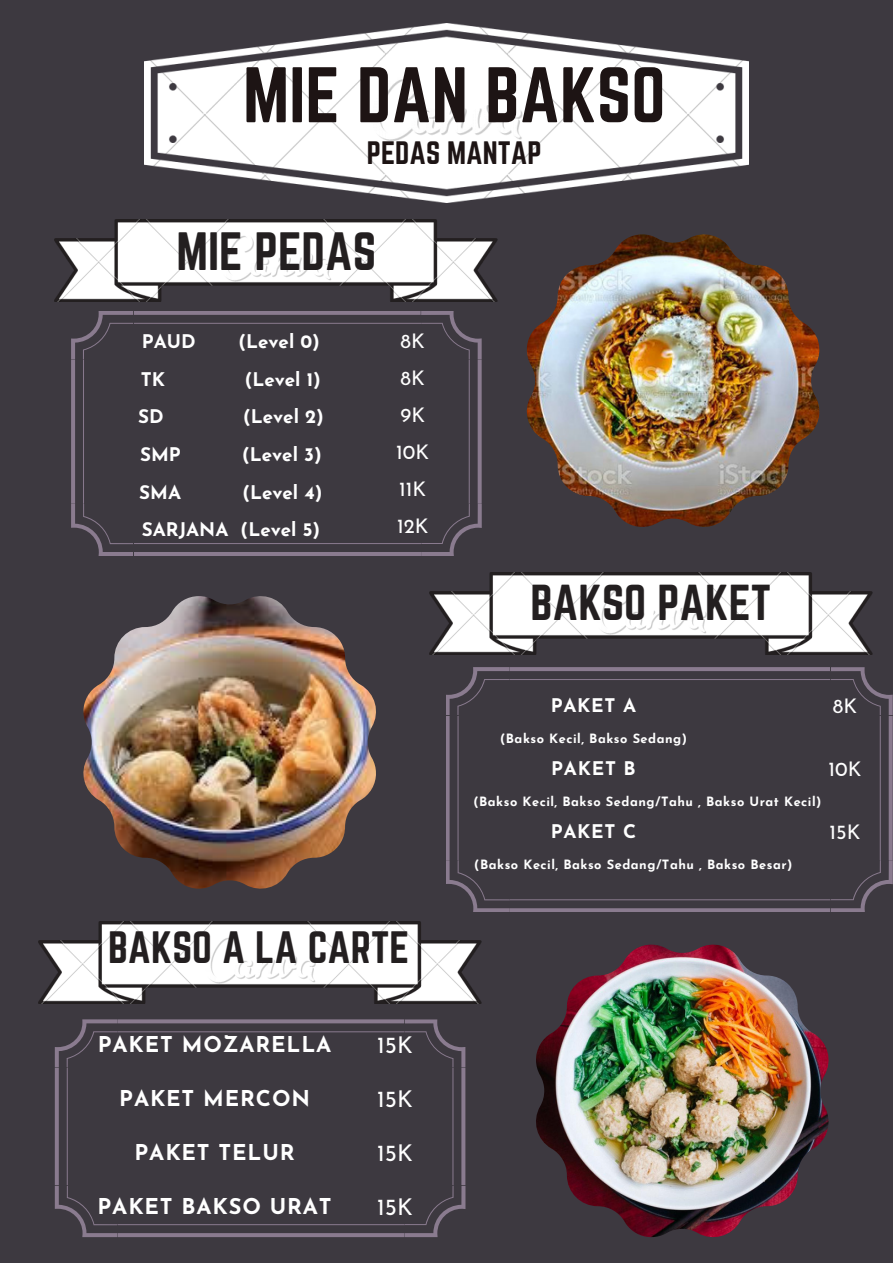
<style>
.page{position:relative;width:893px;height:1264px;background:#fff}
.page>*{position:absolute;margin:0;border:0;box-sizing:border-box;transform-origin:0 0}
.t1{font:68.7px "Norwester";color:#1d1414}
.t2{font:47.1px "Norwester";color:#231f20}
.t3{font:44.1px "Norwester";color:#231f20}
.t4{font:39.6px "Norwester";color:#231f20}
.t5{font:28.35px "Norwester";color:#1d1414}
.t6{font:23.1px "Josefin Sans";color:#fff}
.t7{font:700 21.75px "Josefin Sans";letter-spacing:.04em;color:#fff}
.t8{font:20.1px/37px "Josefin Sans";color:#fff}
.t9{font:700 18.75px/37.7px "Josefin Sans";color:#fff;text-align:right}
.t10{font:700 12.75px "Josefin Sans";letter-spacing:.04em;color:#fff}
</style>
<div class="page">
<div style="left:0;top:0;width:892px;height:1262px;background:#3d3940"></div>
<img style="left:526px;top:234px;width:293px;height:293px">
<img style="left:83px;top:596px;width:293px;height:292px">
<img style="left:536px;top:944px;width:292px;height:293px">
<img style="left:55px;top:219px;width:443px;height:82px">
<img style="left:429px;top:572px;width:443px;height:82px">
<img style="left:39px;top:921px;width:442px;height:82px">
<svg style="left:71px;top:311px;width:410px;height:244px"></svg>
<svg style="left:446px;top:667px;width:446px;height:244px"></svg>
<svg style="left:55px;top:1019px;width:410px;height:218px"></svg>
<img style="left:144px;top:23px;width:604px;height:179px">
<h1 class="t1" style="left:243px;top:53px;width:424px">MIE DAN BAKSO</h1>
<h3 class="t5" style="left:367px;top:136px;width:176px">PEDAS MANTAP</h3>
<h2 class="t2" style="left:176px;top:223px;width:201px">MIE PEDAS</h2>
<h3 class="t9" style="left:142px;top:324px;width:55px">PAUD</h3>
<h3 class="t9" style="left:238px;top:324px;width:83px">(Level 0)</h3>
<h3 class="t9" style="left:141px;top:362px;width:26px">TK</h3>
<h3 class="t9" style="left:245px;top:362px;width:78px">(Level 1)</h3>
<h3 class="t9" style="left:138px;top:400px;width:27px">SD</h3>
<h3 class="t9" style="left:243px;top:400px;width:82px">(Level 2)</h3>
<h3 class="t9" style="left:140px;top:437px;width:42px">SMP</h3>
<h3 class="t9" style="left:242px;top:437px;width:81px">(Level 3)</h3>
<h3 class="t9" style="left:139px;top:475px;width:43px">SMA</h3>
<h3 class="t9" style="left:142px;top:475px;width:182px">(Level 4)<br>SARJANA (Level 5)</h3>
<h3 class="t8" style="left:396px;top:324px;width:34px">8K<br>8K<br>9K<br>10K<br>11K<br>12K</h3>
<h3 class="t3" style="left:530px;top:576px;width:242px">BAKSO PAKET</h3>
<h3 class="t4" style="left:108px;top:923px;width:302px">BAKSO A LA CARTE</h3>
<h3 class="t7" style="left:98px;top:1035px;width:235px">PAKET MOZARELLA</h3>
<h3 class="t7" style="left:119px;top:1089px;width:192px">PAKET MERCON</h3>
<h3 class="t7" style="left:135px;top:1143px;width:162px">PAKET TELUR</h3>
<h3 class="t7" style="left:98px;top:1197px;width:236px">PAKET BAKSO URAT</h3>
<h3 class="t6" style="left:377px;top:1035px;width:37px">15K</h3>
<h3 class="t6" style="left:377px;top:1089px;width:37px">15K</h3>
<h3 class="t6" style="left:377px;top:1143px;width:37px">15K</h3>
<h3 class="t6" style="left:377px;top:1197px;width:37px">15K</h3>
<h3 class="t9" style="left:550px;top:689px;width:87px">PAKET A</h3>
<p class="t10" style="left:500px;top:733px;width:188px">(Bakso Kecil, Bakso Sedang)</p>
<h3 class="t9" style="left:551px;top:752px;width:86px">PAKET B</h3>
<p class="t10" style="left:473px;top:796px;width:349px">(Bakso Kecil, Bakso Sedang/Tahu , Bakso Urat Kecil)</p>
<h3 class="t9" style="left:550px;top:814px;width:87px">PAKET C</h3>
<p class="t10" style="left:474px;top:859px;width:320px">(Bakso Kecil, Bakso Sedang/Tahu , Bakso Besar)</p>
<h3 class="t8" style="left:832px;top:689px;width:26px">8K</h3>
<h3 class="t8" style="left:828px;top:752px;width:34px">10K</h3>
<h3 class="t8" style="left:829px;top:815px;width:32px">15K</h3>
</div>
